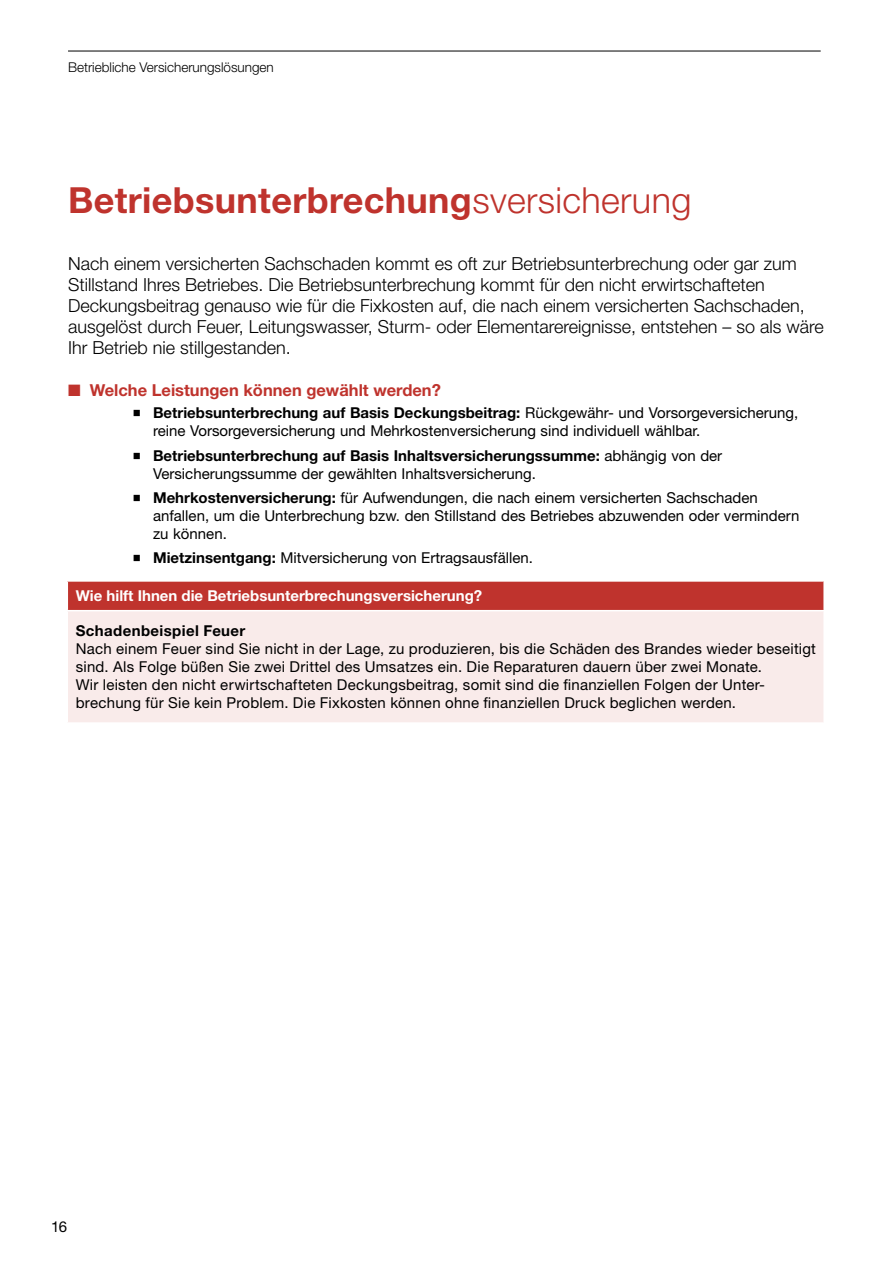
<style>
.page{position:relative;width:893px;height:1263px;background:#fff}
.page>*{position:absolute;margin:0;border:0;box-sizing:border-box;transform-origin:0 0}
.t1{font:700 36px "Helvetica Neue LT Std";letter-spacing:.01em;color:#bf332d}
.t2{font:300 18px/21px "Helvetica Neue LT Std";color:#000}
.t3{font:700 16.5px "Helvetica Neue LT Std";color:#bf332d}
.t4{font:15px/18px "Helvetica Neue LT Std";color:#000}
.t5{font:700 15px "Helvetica Neue LT Std";color:#fff}
.t6{font:700 15px "Helvetica Neue LT Std";letter-spacing:.025em;color:#000}
.t7{font:300 13.5px "Helvetica Neue LT Std";color:#000}
.s1{font-weight:300}
.s2{font-weight:700}
</style>
<div class="page">
<hr style="left:68px;top:51px;width:753px;height:1px;background:#000">
<div style="left:67px;top:581px;width:757px;height:30px;background:#bf332d"></div>
<div style="left:67px;top:611px;width:757px;height:112px;background:#f9ebea"></div>
<hr style="left:67px;top:580px;width:758px;height:2px;background:#fff">
<svg style="left:67px;top:582px;width:1px;height:28px"></svg>
<hr style="left:823px;top:582px;width:2px;height:28px;background:#fff">
<hr style="left:67px;top:610px;width:758px;height:1px;background:#fff">
<hr style="left:67px;top:611px;width:1px;height:111px;background:#fff">
<hr style="left:823px;top:611px;width:2px;height:111px;background:#fff">
<hr style="left:67px;top:722px;width:758px;height:2px;background:#fff">
<p class="t7" style="left:68px;top:59px;width:207px">Betriebliche Versicherungslösungen</p>
<h1 class="t1" style="left:68px;top:177px;width:625px">Betriebsunterbrechung<span class="s1">sversicherung</span></h1>
<p class="t2" style="left:68px;top:253px;width:757px">Nach einem versicherten Sachschaden kommt es oft zur Betriebsunterbrechung oder gar zum Stillstand Ihres Betriebes. Die Betriebsunterbrechung kommt für den nicht erwirtschafteten Deckungsbeitrag genauso wie für die Fixkosten auf, die nach einem versicherten Sachschaden, ausgelöst durch Feuer, Leitungswasser, Sturm- oder Elementarereignisse, entstehen – so als wäre Ihr Betrieb nie stillgestanden.</p>
<p class="t3" style="left:68px;top:380px;width:374px">■ Welche Leistungen können gewählt werden?</p>
<p class="t4" style="left:153px;top:404px;width:647px"><span class="s2">Betriebsunterbrechung auf Basis Deckungsbeitrag:</span> Rückgewähr- und Vorsorgeversicherung, reine Vorsorgeversicherung und Mehrkostenversicherung sind individuell wählbar.</p>
<p class="t4" style="left:153px;top:446px;width:571px"><span class="s2">Betriebsunterbrechung auf Basis Inhaltsversicherungssumme:</span> abhängig von der<br>Versicherungssumme der gewählten Inhaltsversicherung.</p>
<p class="t4" style="left:153px;top:488px;width:648px"><span class="s2">Mehrkostenversicherung:</span> für Aufwendungen, die nach einem versicherten Sachschaden anfallen, um die Unterbrechung bzw. den Stillstand des Betriebes abzuwenden oder vermindern zu können.</p>
<p class="t4" style="left:153px;top:549px;width:381px"><span class="s2">Mietzinsentgang:</span> Mitversicherung von Ertragsausfällen.</p>
<p class="t5" style="left:76px;top:586px;width:408px">Wie hilft Ihnen die Betriebsunterbrechungsversicherung?</p>
<p class="t6" style="left:76px;top:622px;width:171px">Schadenbeispiel Feuer</p>
<p class="t4" style="left:76px;top:640px;width:742px">Nach einem Feuer sind Sie nicht in der Lage, zu produzieren, bis die Schäden des Brandes wieder beseitigt sind. Als Folge büßen Sie zwei Drittel des Umsatzes ein. Die Reparaturen dauern über zwei Monate.<br>Wir leisten den nicht erwirtschafteten Deckungsbeitrag, somit sind die finanziellen Folgen der Unter&shy;brechung für Sie kein Problem. Die Fixkosten können ohne finanziellen Druck beglichen werden.</p>
<p class="t4" style="left:51px;top:1217px;width:18px">16</p>
</div>
